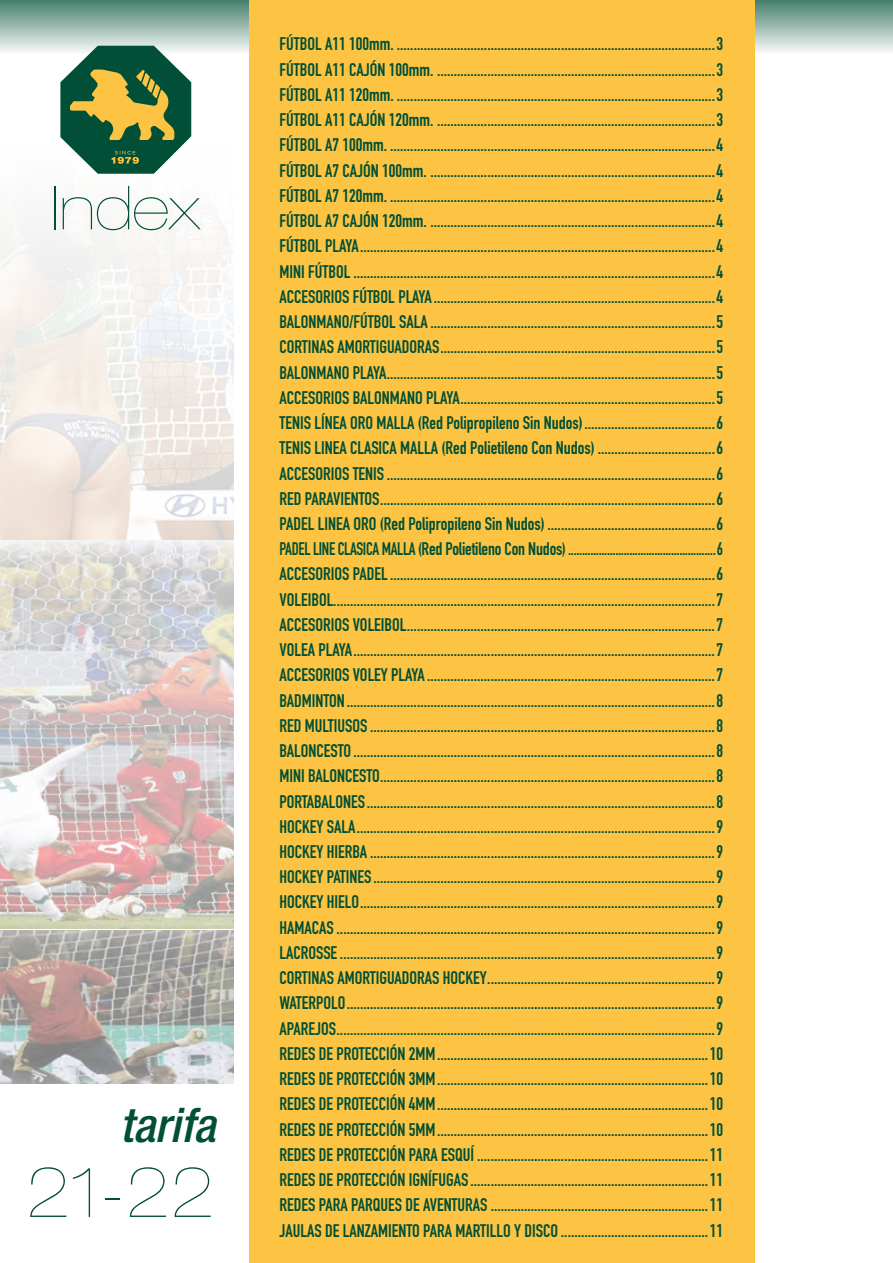
<style>
.page{position:relative;width:893px;height:1263px;background:#fff}
.page>*{position:absolute;margin:0;border:0;box-sizing:border-box;transform-origin:0 0}
.t1{font:200 expanded 69px "Helvetica Neue LT Std";color:#004f36}
.t2{font:200 expanded 60.75px "Helvetica Neue LT Std";color:#004f36}
.t3{font:italic 500 condensed 47.4px "Helvetica Neue LT Std";color:#004f36}
.t4{font:700 18px/25.2px "DIN Condensed";color:#004f36;text-align:justify}
</style>
<div class="page">
<div style="left:0;top:0;width:893px;height:54px;background:linear-gradient(to bottom,#457e6c,#f6f8f7)"></div>
<div style="left:249px;top:0;width:506px;height:1263px;background:#fcc442"></div>
<img style="left:0;top:0;width:234px;height:928px">
<img style="left:0;top:930px;width:234px;height:153px">
<svg style="left:60px;top:46px;width:131px;height:128px"></svg>
<h2 class="t2" style="left:51px;top:172px;width:150px">Index</h2>
<h3 class="t3" style="left:120px;top:1096px;width:97px">tarifa</h3>
<h1 class="t1" style="left:26px;top:1152px;width:191px">21-22</h1>
<p class="t4" style="left:279px;top:31px;width:445px">FÚTBOL A11 100mm. ...............................................................................................3<br>FÚTBOL A11 CAJÓN 100mm. ...................................................................................3<br>FÚTBOL A11 120mm. ...............................................................................................3<br>FÚTBOL A11 CAJÓN 120mm. ...................................................................................3<br>FÚTBOL A7 100mm. .................................................................................................4<br>FÚTBOL A7 CAJÓN 100mm. .....................................................................................4<br>FÚTBOL A7 120mm. .................................................................................................4<br>FÚTBOL A7 CAJÓN 120mm. .....................................................................................4<br>FÚTBOL PLAYA..........................................................................................................4<br>MINI FÚTBOL ............................................................................................................4<br>ACCESORIOS FÚTBOL PLAYA....................................................................................4<br>BALONMANO/FÚTBOL SALA .....................................................................................5<br>CORTINAS AMORTIGUADORAS..................................................................................5<br>BALONMANO PLAYA..................................................................................................5<br>ACCESORIOS BALONMANO PLAYA............................................................................5<br>TENIS LÍNEA ORO MALLA (Red Polipropileno Sin Nudos)</p>
<p class="t4" style="left:716px;top:410px;width:8px">6</p>
<p class="t4" style="left:279px;top:435px;width:317px">TENIS LINEA CLASICA MALLA (Red Polietileno Con Nudos)</p>
<p class="t4" style="left:279px;top:435px;width:445px;text-indent:437px">6<br>ACCESORIOS TENIS ..................................................................................................6<br>RED PARAVIENTOS....................................................................................................6<br>PADEL LINEA ORO (Red Polipropileno Sin Nudos) ..................................................6<br>PADEL LINE CLASICA MALLA (Red Polietileno Con Nudos) .....................................................6<br>ACCESORIOS PADEL.................................................................................................6<br>VOLEIBOL..................................................................................................................7<br>ACCESORIOS VOLEIBOL............................................................................................7<br>VOLEA PLAYA............................................................................................................7<br>ACCESORIOS VOLEY PLAYA ......................................................................................7<br>BADMINTON..............................................................................................................8<br>RED MULTIUSOS .......................................................................................................8<br>BALONCESTO ............................................................................................................8<br>MINI BALONCESTO....................................................................................................8<br>PORTABALONES........................................................................................................8<br>HOCKEY SALA...........................................................................................................9<br>HOCKEY HIERBA .......................................................................................................9<br>HOCKEY PATINES ......................................................................................................9<br>HOCKEY HIELO..........................................................................................................9<br>HAMACAS .................................................................................................................9<br>LACROSSE................................................................................................................9<br>CORTINAS AMORTIGUADORAS HOCKEY....................................................................9<br>WATERPOLO..............................................................................................................9<br>APAREJOS.................................................................................................................9<br>REDES DE PROTECCIÓN 2MM.................................................................................10<br>REDES DE PROTECCIÓN 3MM.................................................................................10<br>REDES DE PROTECCIÓN 4MM.................................................................................10<br>REDES DE PROTECCIÓN 5MM.................................................................................10<br>REDES DE PROTECCIÓN PARA ESQUÍ .....................................................................11<br>REDES DE PROTECCIÓN IGNÍFUGAS .......................................................................11<br>REDES PARA PARQUES DE AVENTURAS .................................................................11<br>JAULAS DE LANZAMIENTO PARA MARTILLO Y DISCO ............................................11</p>
</div>
